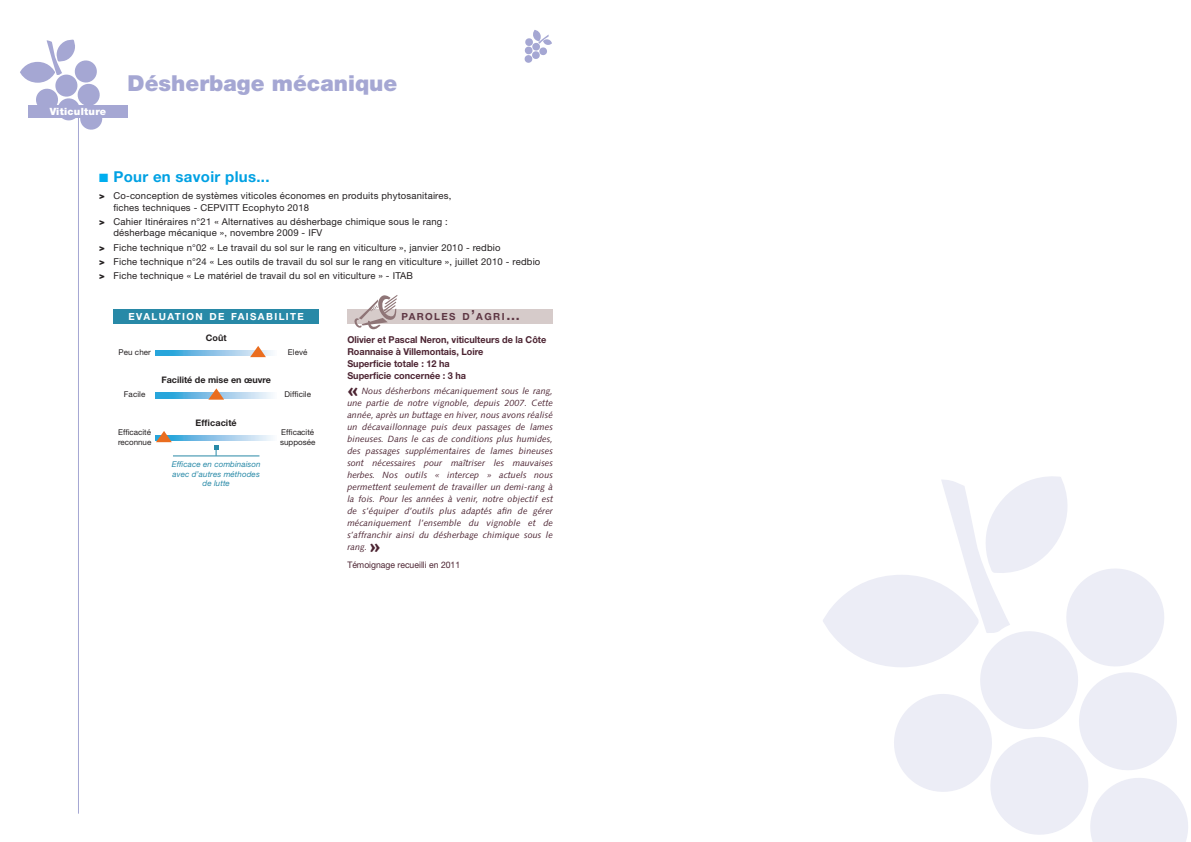
<style>
.page{position:relative;width:1191px;height:842px;background:#fff}
.page>*{position:absolute;margin:0;border:0;box-sizing:border-box;transform-origin:0 0}
.t1{font:900 22px "Helvetica Neue";color:#a5a7d3}
.t2{font:900 20px "Syntax";color:#4b2331}
.t3{font:700 15px "Helvetica Neue";letter-spacing:.02em;color:#00a1e3}
.t4{font:900 10px "Helvetica Neue";letter-spacing:.03em;color:#fff}
.t5{font:700 9.8px "Helvetica Neue";letter-spacing:.145em;color:#fff}
.t6{font:700 9.8px "Helvetica Neue";letter-spacing:.145em;color:#5e3744}
.t7{font:9.5px/11.5px "Helvetica Neue";letter-spacing:.02em;color:#231f20}
.t8{font:700 9.5px/12px "Helvetica Neue";color:#4b2331;scale:.96 1}
.t9{font:italic 9px/12px "Syntax";letter-spacing:.01em;color:#4b2331;text-align:justify}
.t10{font:700 9px "Helvetica Neue";color:#231f20}
.t11{font:9px "Helvetica Neue";color:#4b2331;scale:.96 1}
.t12{font:8px/10px "Helvetica Neue";color:#231f20}
.t13{font:italic 8px/9.5px "Helvetica Neue";letter-spacing:.01em;color:#2889a7;text-align:center}
.s1{color:#00aeef}
.s2{font-weight:900}
.s3{font-size:14px}
</style>
<div class="page">
<hr style="left:78px;top:113px;width:1px;height:701px;background:#a5a7d3">
<svg style="left:823px;top:476px;width:365px;height:366px"></svg>
<div style="left:347px;top:309px;width:206px;height:14px;background:#d6cbca"></div>
<svg style="left:353px;top:295px;width:44px;height:35px"></svg>
<svg style="left:172px;top:435px;width:101px;height:6px"></svg>
<svg style="left:156px;top:393px;width:117px;height:5px"></svg>
<svg style="left:156px;top:350px;width:117px;height:6px"></svg>
<svg style="left:250px;top:346px;width:16px;height:11px"></svg>
<svg style="left:208px;top:388px;width:16px;height:12px"></svg>
<svg style="left:156px;top:431px;width:16px;height:11px"></svg>
<div style="left:113px;top:309px;width:206px;height:14px;background:#2889a7"></div>
<svg style="left:524px;top:30px;width:28px;height:33px"></svg>
<svg style="left:20px;top:39px;width:83px;height:91px"></svg>
<div style="left:28px;top:105px;width:100px;height:13px;background:#a5a7d3"></div>
<hr style="left:173px;top:455px;width:86px;height:1px;background:#2889a7">
<svg style="left:214px;top:445px;width:4px;height:11px"></svg>
<p class="t4" style="left:50px;top:105px;width:58px">Viticulture</p>
<h1 class="t1" style="left:128px;top:70px;width:271px">Désherbage mécanique</h1>
<h3 class="t3" style="left:99px;top:167px;width:172px"><span class="s1">■</span> Pour en savoir plus...</h3>
<p class="t7" style="left:113px;top:190px;width:339px;text-indent:-14px"><span class="s2">&gt;</span> Co-conception de systèmes viticoles économes en produits phytosanitaires, fiches techniques - CEPVITT Ecophyto 2018</p>
<p class="t7" style="left:113px;top:216px;width:336px;text-indent:-14px"><span class="s2">&gt;</span> Cahier Itinéraires n°21 « Alternatives au désherbage chimique sous le rang : désherbage mécanique », novembre 2009 - IFV</p>
<p class="t7" style="left:99px;top:240px;width:443px;line-height:14.3px"><span class="s2">&gt;</span> Fiche technique n°02 « Le travail du sol sur le rang en viticulture », janvier 2010 - redbio<br><span class="s2">&gt;</span> Fiche technique n°24 « Les outils de travail du sol sur le rang en viticulture », juillet 2010 - redbio <span class="s2">&gt;</span> Fiche technique « Le matériel de travail du sol en viticulture » - ITAB</p>
<p class="t5" style="left:128px;top:310px;width:177px">EVALUATION DE FAISABILITE</p>
<p class="t12" style="left:118px;top:347px;width:34px">Peu cher</p>
<p class="t12" style="left:124px;top:389px;width:23px">Facile</p>
<p class="t12" style="left:118px;top:427px;width:35px">Efficacité reconnue</p>
<p class="t10" style="left:206px;top:332px;width:22px">Coût</p>
<p class="t10" style="left:161px;top:375px;width:111px">Facilité de mise en œuvre</p>
<p class="t10" style="left:196px;top:417px;width:43px">Efficacité</p>
<p class="t13" style="left:172px;top:459px;width:90px">Efficace en combinaison avec d’autres méthodes de lutte</p>
<p class="t12" style="left:288px;top:347px;width:21px">Elevé</p>
<p class="t12" style="left:284px;top:389px;width:28px">Difficile</p>
<p class="t12" style="left:280px;top:427px;width:37px">Efficacité supposée</p>
<p class="t6" style="left:401px;top:310px;width:120px">PAROLES D<span class="s3">’</span>AGRI<span class="s3">…</span></p>
<p class="t8" style="left:347px;top:334px;width:209px">Olivier et Pascal Neron, viticulteurs de la Côte Roannaise à Villemontais, Loire<br>Superficie totale : 12 ha<br>Superficie concernée : 3 ha</p>
<h2 class="t2" style="left:347px;top:378px;width:12px">«</h2>
<p class="t9" style="left:347px;top:385px;width:207px;text-indent:14px">Nous désherbons mécaniquement sous le rang, une partie de notre vignoble, depuis 2007. Cette année, après un buttage en hiver, nous avons réalisé un décavaillonnage puis deux passages de lames bineuses. Dans le cas de conditions plus humides, des passages supplémentaires de lames bineuses sont nécessaires pour maîtriser les mauvaises herbes. Nos outils « intercep » actuels nous permettent seulement de travailler un demi-rang à la fois. Pour les années à venir, notre objectif est de s’équiper d’outils plus adaptés afin de gérer mécaniquement l’ensemble du vignoble et de s’affranchir ainsi du désherbage chimique sous le rang.</p>
<h2 class="t2" style="left:370px;top:534px;width:12px">»</h2>
<p class="t11" style="left:347px;top:559px;width:119px">Témoignage recueilli en 2011</p>
</div>
